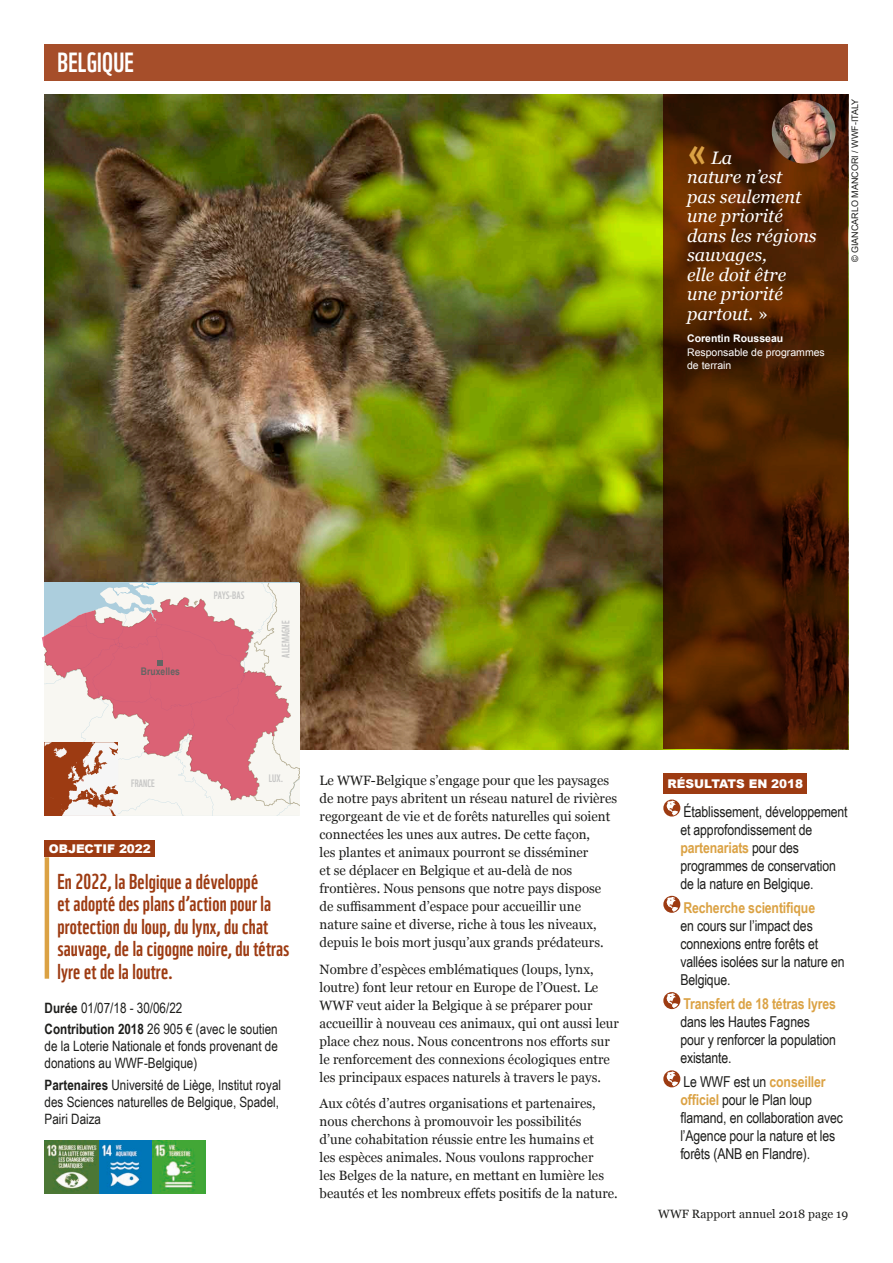
<style>
.page{position:relative;width:893px;height:1263px;background:#fff}
.page>*{position:absolute;margin:0;border:0;box-sizing:border-box;transform-origin:0 0}
.t1{font:45px "WWF";color:#dba244}
.t2{font:27px "WWF";letter-spacing:.01em;color:#fff}
.t3{font:21px/22.5px "WWF";letter-spacing:.01em;color:#9d3b12}
.t4{font:italic 18px/19.5px "Georgia";color:#fff}
.t5{font:15px/18px "Arial Narrow";letter-spacing:-.01em;color:#1d1d1b}
.t6{font:700 15px "Arial Narrow";letter-spacing:-.01em;color:#dba244}
.t7{font:14.25px/17.1px "Arial Narrow";color:#1d1d1b}
.t8{font:13.5px/18px "Georgia";color:#1d1d1b}
.t9{font:900 12px "Arial";letter-spacing:-.005em;color:#fff}
.t10{font:12px "Georgia";letter-spacing:.005em;color:#1d1d1b}
.t11{font:10.5px/13.5px "Arial";color:#fff}
.t12{font:10.5px "WWF";letter-spacing:.005em;color:#c7c7c6}
.t13{font:700 10.5px "Arial";color:#fff}
.t14{font:700 10.5px "Arial Narrow";letter-spacing:.005em;color:#646463}
.t15{font:9px "Arial";color:#1d1d1b}
.s1{font-style:normal}
.s2{font-weight:700}
.s3{font-weight:700;color:#dba244}
</style>
<div class="page">
<img style="left:45px;top:94px;width:618px;height:655px">
<div style="left:45px;top:45px;width:803px;height:36px;background:#a64e2a"></div>
<svg style="left:663px;top:94px;width:185px;height:655px;background:#491e01"></svg>
<div style="left:45px;top:840px;width:110px;height:17px;background:#9d3b12"></div>
<hr style="left:45px;top:857px;width:4px;height:122px;background:#dba244">
<div style="left:663px;top:773px;width:144px;height:20px;background:#9d3b12"></div>
<svg style="left:663px;top:799px;width:17px;height:17px"></svg>
<svg style="left:663px;top:896px;width:17px;height:17px"></svg>
<svg style="left:663px;top:992px;width:17px;height:17px"></svg>
<svg style="left:663px;top:1070px;width:17px;height:17px"></svg>
<img style="left:772px;top:100px;width:64px;height:63px;border-radius:32px">
<svg style="left:44px;top:583px;width:255px;height:233px"></svg>
<img style="left:45px;top:1140px;width:161px;height:54px">
<h2 class="t2" style="left:57px;top:42px;width:78px">BELGIQUE</h2>
<h1 class="t1" style="left:687px;top:116px;width:22px">«</h1>
<h3 class="t4" style="left:687px;top:147px;width:131px;text-indent:24px">La<br>nature n’est<br>pas seulement une priorité dans les régions sauvages,<br>elle doit être une priorité partout. <span class="s1">»</span></h3>
<p class="t13" style="left:687px;top:331px;width:98px">Corentin Rousseau</p>
<p class="t11" style="left:687px;top:345px;width:139px">Responsable de programmes de terrain</p>
<p class="t15" style="left:849px;top:262px;width:165px;rotate:-90deg">© GIANCARLO MANCORI / WWF-ITALY</p>
<p class="t14" style="left:141px;top:663px;width:41px">Bruxelles</p>
<p class="t12" style="left:214px;top:587px;width:32px">PAYS-BAS</p>
<p class="t12" style="left:277px;top:657px;width:38px;rotate:-90deg">ALLEMAGNE</p>
<p class="t12" style="left:131px;top:775px;width:25px">FRANCE</p>
<p class="t12" style="left:269px;top:770px;width:16px">LUX.</p>
<p class="t9" style="left:49px;top:840px;width:103px">OBJECTIF 2022</p>
<h3 class="t3" style="left:57px;top:868px;width:233px">En 2022, la Belgique a développé<br>et adopté des plans d’action pour la protection du loup, du lynx, du chat sauvage, de la cigogne noire, du tétras lyre et de la loutre.</h3>
<p class="t7" style="left:45px;top:996px;width:235px;line-height:21.3px"><span class="s2">Durée</span> 01/07/18 - 30/06/22<br><span class="s2">Contribution 2018</span> 26 905 € (avec le soutien</p>
<p class="t7" style="left:45px;top:1037px;width:235px">de la Loterie Nationale et fonds provenant de donations au WWF-Belgique)</p>
<p class="t7" style="left:45px;top:1075px;width:238px"><span class="s2">Partenaires</span> Université de Liège, Institut royal des Sciences naturelles de Belgique, Spadel,<br>Pairi Daiza</p>
<p class="t8" style="left:320px;top:771px;width:299px">Le WWF-Belgique s’engage pour que les paysages de notre pays abritent un réseau naturel de rivières regorgeant de vie et de forêts naturelles qui soient connectées les unes aux autres. De cette façon,<br>les plantes et animaux pourront se disséminer<br>et se déplacer en Belgique et au-delà de nos frontières. Nous pensons que notre pays dispose de suffisamment d’espace pour accueillir une nature saine et diverse, riche à tous les niveaux, depuis le bois mort jusqu’aux grands prédateurs.</p>
<p class="t8" style="left:320px;top:959px;width:301px">Nombre d’espèces emblématiques (loups, lynx, loutre) font leur retour en Europe de l’Ouest. Le WWF veut aider la Belgique à se préparer pour accueillir à nouveau ces animaux, qui ont aussi leur place chez nous. Nous concentrons nos efforts sur le renforcement des connexions écologiques entre les principaux espaces naturels à travers le pays.</p>
<p class="t8" style="left:320px;top:1094px;width:300px">Aux côtés d’autres organisations et partenaires, nous cherchons à promouvoir les possibilités<br>d’une cohabitation réussie entre les humains et<br>les espèces animales. Nous voulons rapprocher<br>les Belges de la nature, en mettant en lumière les beautés et les nombreux effets positifs de la nature.</p>
<p class="t9" style="left:668px;top:775px;width:137px">RÉSULTATS EN 2018</p>
<p class="t5" style="left:680px;top:802px;width:169px">Établissement, développement et approfondissement de <span class="s3">partenariats</span> pour des programmes de conservation de la nature en Belgique.</p>
<p class="t6" style="left:683px;top:896px;width:133px">Recherche scientifique</p>
<p class="t5" style="left:680px;top:916px;width:166px">en cours sur l’impact des connexions entre forêts et vallées isolées sur la nature en<br>Belgique.</p>
<p class="t6" style="left:683px;top:992px;width:154px">Transfert de 18 tétras lyres</p>
<p class="t5" style="left:680px;top:1012px;width:157px">dans les Hautes Fagnes pour y renforcer la population existante.</p>
<p class="t5" style="left:680px;top:1072px;width:164px">Le WWF est un <span class="s3">conseiller officiel</span> pour le Plan loup flamand, en collaboration avec l’Agence pour la nature et les forêts (ANB en Flandre).</p>
<p class="t10" style="left:658px;top:1205px;width:192px">WWF Rapport annuel 2018 page 19</p>
</div>
